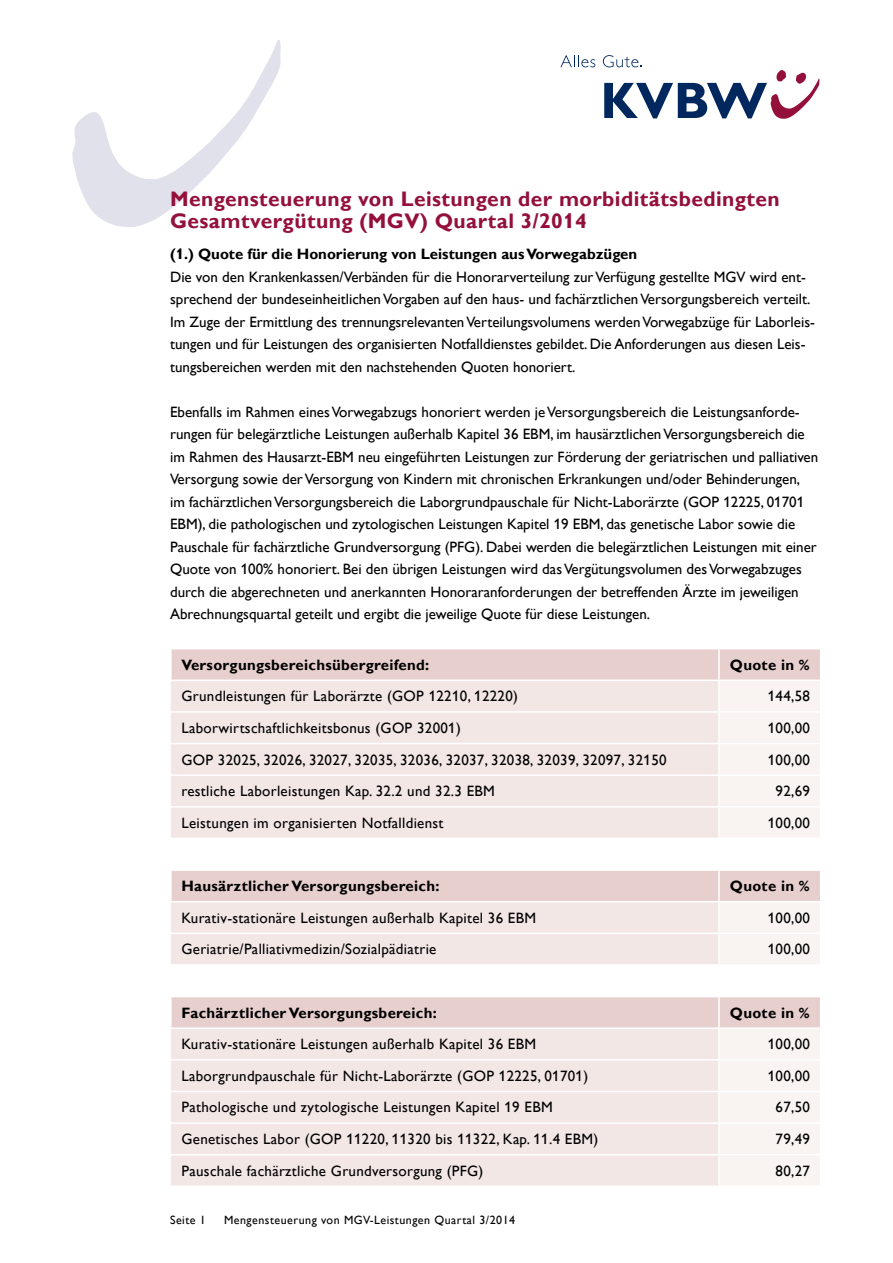
<style>
.page{position:relative;width:893px;height:1263px;background:#fff}
.page>*{position:absolute;margin:0;border:0;box-sizing:border-box;transform-origin:0 0}
.t1{font:700 21px/22.5px "Gill Alt One";letter-spacing:.02em;color:#94103b}
.t2{font:15px/22.5px "Gill Alt One";color:#000}
.t3{font:15px "Gill Alt One";letter-spacing:.02em;color:#000}
.t4{font:700 15px "Gill Alt One";letter-spacing:.02em;color:#000}
.t5{font:700 15px "Gill Alt One";color:#000}
.t6{font:12px "Gill Sans";letter-spacing:.04em;color:#000}
</style>
<div class="page">
<svg style="left:72px;top:40px;width:209px;height:187px"></svg>
<svg style="left:560px;top:55px;width:35px;height:12px"></svg>
<svg style="left:603px;top:55px;width:216px;height:64px"></svg>
<div style="left:172px;top:649px;width:648px;height:30px;background:#e7cfce"></div>
<svg style="left:171px;top:681px;width:547px;height:504px;fill:#f3e7e6"></svg>
<svg style="left:720px;top:681px;width:100px;height:504px;fill:#f9f3f2"></svg>
<svg style="left:171px;top:839px;width:649px;height:157px"></svg>
<hr style="left:718px;top:649px;width:2px;height:30px;background:#fff">
<hr style="left:171px;top:711px;width:548px;height:2px;background:#fff">
<hr style="left:719px;top:711px;width:102px;height:2px;background:#fff">
<hr style="left:171px;top:743px;width:548px;height:1px;background:#fff">
<hr style="left:719px;top:743px;width:102px;height:1px;background:#fff">
<hr style="left:171px;top:774px;width:548px;height:2px;background:#fff">
<hr style="left:719px;top:774px;width:102px;height:2px;background:#fff">
<hr style="left:171px;top:806px;width:548px;height:1px;background:#fff">
<hr style="left:719px;top:806px;width:102px;height:1px;background:#fff">
<hr style="left:171px;top:838px;width:548px;height:1px;background:#fff">
<hr style="left:719px;top:838px;width:102px;height:1px;background:#fff">
<hr style="left:170px;top:871px;width:2px;height:30px;background:#fff">
<hr style="left:170px;top:869px;width:549px;height:2px;background:#fff">
<hr style="left:718px;top:871px;width:2px;height:30px;background:#fff">
<hr style="left:719px;top:869px;width:102px;height:2px;background:#fff">
<hr style="left:170px;top:901px;width:549px;height:1px;background:#fff">
<hr style="left:718px;top:902px;width:2px;height:30px;background:#fff">
<hr style="left:719px;top:901px;width:102px;height:1px;background:#fff">
<hr style="left:171px;top:932px;width:548px;height:2px;background:#fff">
<hr style="left:718px;top:934px;width:2px;height:30px;background:#fff">
<hr style="left:719px;top:932px;width:102px;height:2px;background:#fff">
<hr style="left:171px;top:964px;width:548px;height:2px;background:#fff">
<hr style="left:719px;top:964px;width:102px;height:2px;background:#fff">
<hr style="left:170px;top:997px;width:2px;height:30px;background:#fff">
<hr style="left:170px;top:996px;width:549px;height:1px;background:#fff">
<hr style="left:719px;top:996px;width:102px;height:1px;background:#fff">
<hr style="left:170px;top:1027px;width:549px;height:2px;background:#fff">
<hr style="left:719px;top:1027px;width:102px;height:2px;background:#fff">
<hr style="left:171px;top:1059px;width:548px;height:1px;background:#fff">
<hr style="left:719px;top:1059px;width:102px;height:1px;background:#fff">
<hr style="left:171px;top:1091px;width:548px;height:1px;background:#fff">
<hr style="left:719px;top:1091px;width:102px;height:1px;background:#fff">
<hr style="left:171px;top:1122px;width:548px;height:2px;background:#fff">
<hr style="left:719px;top:1122px;width:102px;height:2px;background:#fff">
<hr style="left:171px;top:1154px;width:548px;height:1px;background:#fff">
<hr style="left:719px;top:1154px;width:102px;height:1px;background:#fff">
<h1 class="t1" style="left:170px;top:187px;width:611px">Mengensteuerung von Leistungen der morbiditätsbedingten<br>Gesamtvergütung (MGV) Quartal 3/2014</h1>
<p class="t5" style="left:170px;top:246px;width:469px">(1.) Quote für die Honorierung von Leistungen aus Vorwegabzügen</p>
<p class="t2" style="left:170px;top:265px;width:646px">Die von den Krankenkassen/Verbänden für die Honorarverteilung zur Verfügung gestellte MGV wird ent&shy;sprechend der bundeseinheitlichen Vorgaben auf den haus- und fachärztlichen Versorgungsbereich verteilt.<br>Im Zuge der Ermittlung des trennungsrelevanten Verteilungsvolumens werden Vorwegabzüge für Laborleis&shy;tungen und für Leistungen des organisierten Notfalldienstes gebildet. Die Anforderungen aus diesen Leis&shy;tungsbereichen werden mit den nachstehenden Quoten honoriert.</p>
<p class="t2" style="left:170px;top:400px;width:650px">Ebenfalls im Rahmen eines Vorwegabzugs honoriert werden je Versorgungsbereich die Leistungsanforde&shy;rungen für belegärztliche Leistungen außerhalb Kapitel 36 EBM, im hausärztlichen Versorgungsbereich die im Rahmen des Hausarzt-EBM neu eingeführten Leistungen zur Förderung der geriatrischen und palliativen Versorgung sowie der Versorgung von Kindern mit chronischen Erkrankungen und/oder Behinderungen, im fachärztlichen Versorgungsbereich die Laborgrundpauschale für Nicht-Laborärzte (GOP 12225, 01701<br>EBM), die pathologischen und zytologischen Leistungen Kapitel 19 EBM, das genetische Labor sowie die Pauschale für fachärztliche Grundversorgung (PFG). Dabei werden die belegärztlichen Leistungen mit einer Quote von 100% honoriert. Bei den übrigen Leistungen wird das Vergütungsvolumen des Vorwegabzuges durch die abgerechneten und anerkannten Honoraranforderungen der betreffenden Ärzte im jeweiligen Abrechnungsquartal geteilt und ergibt die jeweilige Quote für diese Leistungen.</p>
<p class="t4" style="left:181px;top:656px;width:249px">Versorgungsbereichsübergreifend:</p>
<p class="t4" style="left:730px;top:656px;width:81px">Quote in %</p>
<p class="t3" style="left:181px;top:687px;width:338px">Grundleistungen für Laborärzte (GOP 12210, 12220)</p>
<p class="t2" style="left:768px;top:685px;width:44px">144,58</p>
<p class="t3" style="left:181px;top:719px;width:281px">Laborwirtschaftlichkeitsbonus (GOP 32001)</p>
<p class="t2" style="left:768px;top:716px;width:44px">100,00</p>
<p class="t3" style="left:181px;top:751px;width:487px">GOP 32025, 32026, 32027, 32035, 32036, 32037, 32038, 32039, 32097, 32150</p>
<p class="t2" style="left:768px;top:748px;width:44px">100,00</p>
<p class="t3" style="left:181px;top:782px;width:315px">restliche Laborleistungen Kap. 32.2 und 32.3 EBM</p>
<p class="t2" style="left:776px;top:780px;width:36px">92,69</p>
<p class="t3" style="left:181px;top:814px;width:264px">Leistungen im organisierten Notfalldienst</p>
<p class="t2" style="left:768px;top:811px;width:44px">100,00</p>
<p class="t4" style="left:181px;top:877px;width:259px">Hausärztlicher Versorgungsbereich:</p>
<p class="t4" style="left:730px;top:877px;width:81px">Quote in %</p>
<p class="t3" style="left:181px;top:909px;width:356px">Kurativ-stationäre Leistungen außerhalb Kapitel 36 EBM</p>
<p class="t2" style="left:768px;top:906px;width:44px">100,00</p>
<p class="t3" style="left:181px;top:940px;width:256px">Geriatrie/Palliativmedizin/Sozialpädiatrie</p>
<p class="t2" style="left:768px;top:938px;width:44px">100,00</p>
<p class="t4" style="left:181px;top:1004px;width:257px">Fachärztlicher Versorgungsbereich:</p>
<p class="t4" style="left:730px;top:1004px;width:81px">Quote in %</p>
<p class="t3" style="left:181px;top:1035px;width:356px">Kurativ-stationäre Leistungen außerhalb Kapitel 36 EBM</p>
<p class="t2" style="left:768px;top:1033px;width:44px">100,00</p>
<p class="t3" style="left:181px;top:1067px;width:408px">Laborgrundpauschale für Nicht-Laborärzte (GOP 12225, 01701)</p>
<p class="t2" style="left:768px;top:1064px;width:44px">100,00</p>
<p class="t3" style="left:181px;top:1099px;width:373px">Pathologische und zytologische Leistungen Kapitel 19 EBM</p>
<p class="t2" style="left:776px;top:1096px;width:36px">67,50</p>
<p class="t3" style="left:181px;top:1130px;width:418px">Genetisches Labor (GOP 11220, 11320 bis 11322, Kap. 11.4 EBM)</p>
<p class="t2" style="left:776px;top:1127px;width:36px">79,49</p>
<p class="t3" style="left:181px;top:1162px;width:303px">Pauschale fachärztliche Grundversorgung (PFG)</p>
<p class="t2" style="left:776px;top:1159px;width:36px">80,27</p>
<p class="t6" style="left:170px;top:1212px;width:37px">Seite 1</p>
<p class="t6" style="left:224px;top:1212px;width:293px">Mengensteuerung von MGV-Leistungen Quartal 3/2014</p>
</div>
